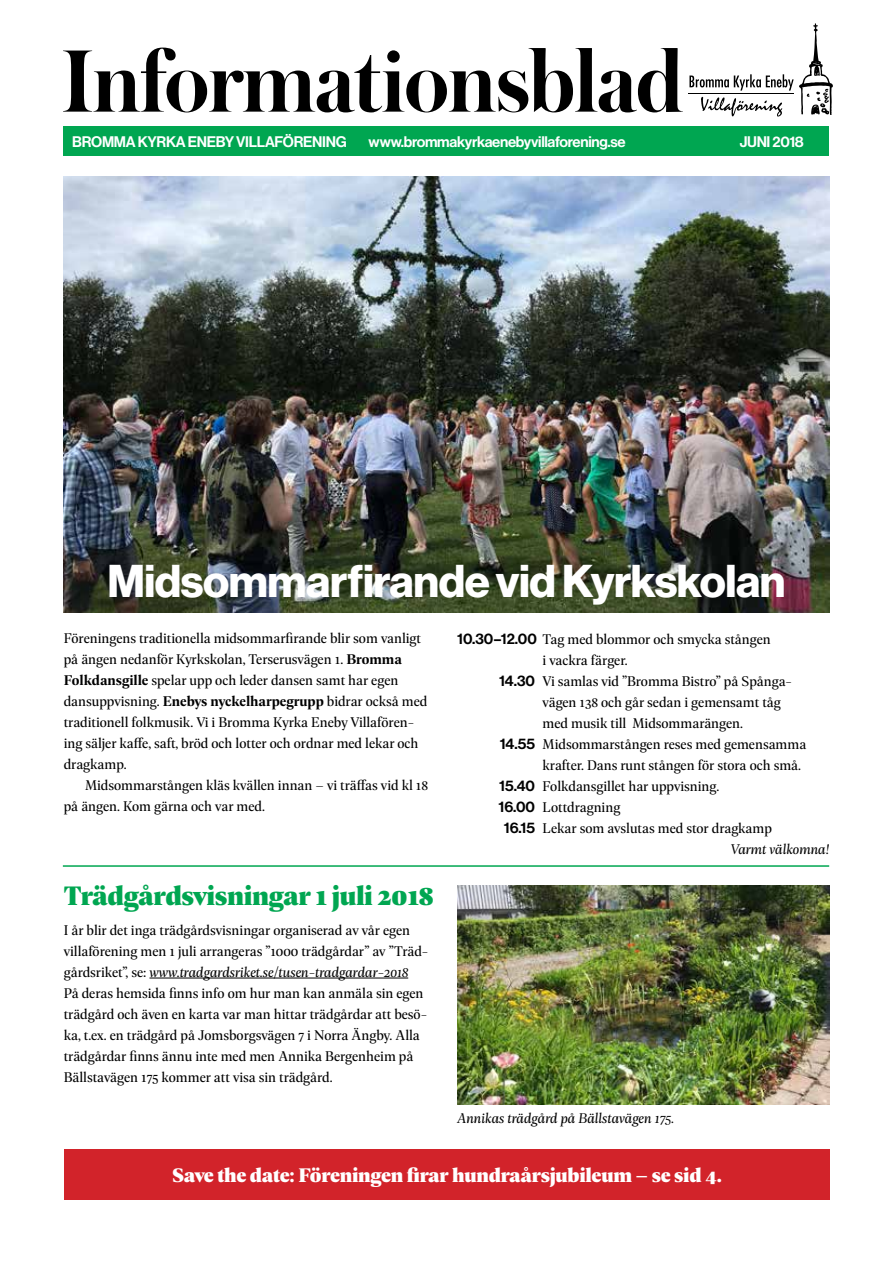
<style>
.page{position:relative;width:893px;height:1263px;background:#fff}
.page>*{position:absolute;margin:0;border:0;box-sizing:border-box;transform-origin:0 0}
.t1{font:700 45px "Haas Grot Disp 75";letter-spacing:-.01em;color:#fff}
.t2{font:900 28.5px "Geller Headline";letter-spacing:-.01em;color:#00a651}
.t3{font:900 21px "Geller Headline";letter-spacing:-.01em;color:#fff}
.t4{font:15px/21px "Geller Headline";color:#000}
.t5{font:500 15px "Haas Grot Disp 65";letter-spacing:-.02em;color:#fff}
.t6{font:italic 15px "Geller Headline";color:#000}
.s1{font-weight:600}
.s2{font-style:italic}
.s3{font-family:"Haas Grot Disp 65";font-weight:500}
</style>
<div class="page">
<img style="left:64px;top:177px;width:765px;height:436px">
<div style="left:64px;top:126px;width:765px;height:30px;background:#00a651"></div>
<svg style="left:63px;top:48px;width:620px;height:64px"></svg>
<hr style="left:688px;top:93px;width:106px;height:1px;background:#000">
<svg style="left:689px;top:23px;width:144px;height:94px"></svg>
<hr style="left:149px;top:978px;width:259px;height:1px;background:#000">
<hr style="left:63px;top:865px;width:766px;height:2px;background:#00a651">
<div style="left:64px;top:1149px;width:766px;height:50px;background:#d2232a"></div>
<img style="left:457px;top:885px;width:372px;height:219px">
<p class="t5" style="left:72px;top:133px;width:276px">BROMMA KYRKA ENEBY VILLAFÖRENING</p>
<p class="t5" style="left:369px;top:133px;width:259px">www.brommakyrkaenebyvillaforening.se</p>
<p class="t5" style="left:740px;top:133px;width:66px">JUNI 2018</p>
<h1 class="t1" style="left:107px;top:555px;width:680px">Midsommarfirande vid Kyrkskolan</h1>
<p class="t4" style="left:64px;top:627px;width:365px">Föreningens traditionella midsommarfirande blir som vanligt på ängen nedanför Kyrkskolan, Terserusvägen 1. <span class="s1">Bromma Folkdansgille</span> spelar upp och leder dansen samt har egen dansuppvisning. <span class="s1">Enebys nyckelharpegrupp</span> bidrar också med traditionell folkmusik. Vi i Bromma Kyrka Eneby Villafören&shy;ing säljer kaffe, saft, bröd och lotter och ordnar med lekar och dragkamp.</p>
<p class="t4" style="left:64px;top:774px;width:366px;text-indent:21px">Midsommarstången kläs kvällen innan – vi träffas vid kl 18 på ängen. Kom gärna och var med.</p>
<h2 class="t2" style="left:64px;top:875px;width:371px">Trädgårdsvisningar 1 juli 2018</h2>
<p class="t4" style="left:64px;top:919px;width:366px">I år blir det inga trädgårdsvisningar organiserad av vår egen villaförening men 1 juli arrangeras ”1000 trädgårdar” av ”Träd&shy;gårdsriket”, se: <span class="s2">www.tradgardsriket.se/tusen-tradgardar-2018<br></span>På deras hemsida finns info om hur man kan anmäla sin egen trädgård och även en karta var man hittar trädgårdar att besö&shy;ka, t.ex. en trädgård på Jomsborgsvägen 7 i Norra Ängby. Alla trädgårdar finns ännu inte med men Annika Bergenheim på Bällstavägen 175 kommer att visa sin trädgård.</p>
<p class="t4" style="left:457px;top:628px;width:315px"><span class="s3">10.30–12.00</span> Tag med blommor och smycka stången</p>
<p class="t4" style="left:543px;top:649px;width:86px">i vackra färger.</p>
<p class="t4" style="left:499px;top:670px;width:294px"><span class="s3">14.30</span> Vi samlas vid ”Bromma Bistro” på Spånga-</p>
<p class="t4" style="left:543px;top:691px;width:240px">vägen 138 och går sedan i gemensamt tåg</p>
<p class="t4" style="left:543px;top:712px;width:202px">med musik till Midsommarängen.</p>
<p class="t4" style="left:500px;top:733px;width:308px"><span class="s3">14.55</span> Midsommarstången reses med gemensamma</p>
<p class="t4" style="left:543px;top:754px;width:260px">krafter. Dans runt stången för stora och små.</p>
<p class="t4" style="left:499px;top:775px;width:222px"><span class="s3">15.40</span> Folkdansgillet har uppvisning.</p>
<p class="t4" style="left:498px;top:796px;width:123px"><span class="s3">16.00</span> Lottdragning</p>
<p class="t4" style="left:504px;top:817px;width:270px"><span class="s3">16.15</span> Lekar som avslutas med stor dragkamp</p>
<p class="t6" style="left:730px;top:839px;width:100px">Varmt välkomna!</p>
<p class="t6" style="left:457px;top:1108px;width:219px">Annikas trädgård på Bällstavägen 175.</p>
<h3 class="t3" style="left:172px;top:1160px;width:551px">Save the date: Föreningen firar hundraårsjubileum – se sid 4.</h3>
</div>
